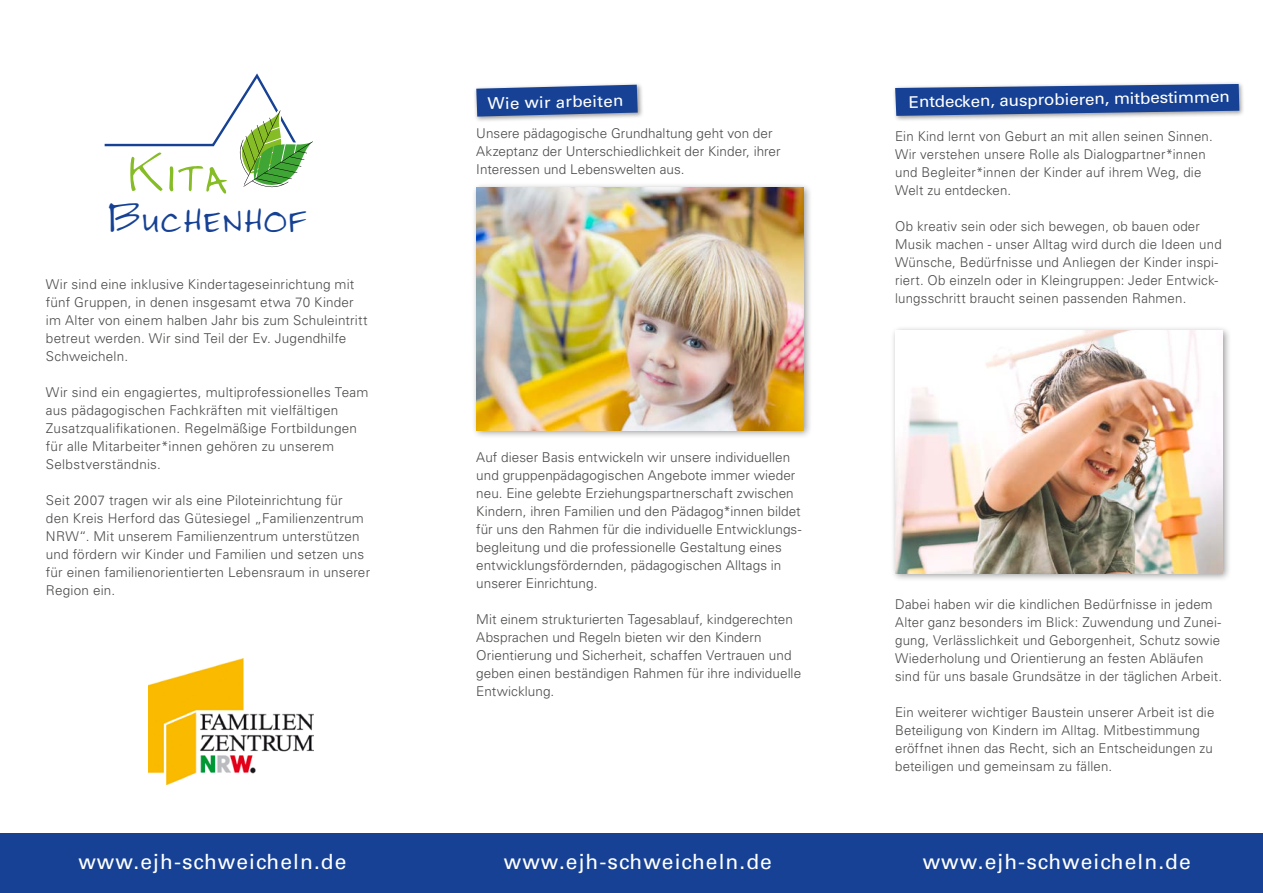
<style>
.page{position:relative;width:1263px;height:893px;background:#fff}
.page>*{position:absolute;margin:0;border:0;box-sizing:border-box;transform-origin:0 0}
.t1{font:51.9px "DJB Jenna";color:#86bc25}
.t2{font:42px "DJB Jenna";letter-spacing:.05em;color:#164194}
.t3{font:21px "Univers LT Std";letter-spacing:.05em;color:#fff}
.t4{font:16.2px "Univers LT Std";color:#fff;scale:1.06 1}
.t5{font:300 13.5px/18px "Univers LT Std";letter-spacing:.01em;color:#4a4a49}
</style>
<div class="page">
<div style="left:0;top:833px;width:1263px;height:60px;background:#164194"></div>
<div style="left:892px;top:81px;width:353px;height:41px;background:#000;opacity:.4"></div>
<svg style="left:895px;top:84px;width:344px;height:32px;background:#33579e"></svg>
<div style="left:473px;top:82px;width:171px;height:40px;background:#000;opacity:.4"></div>
<svg style="left:476px;top:85px;width:162px;height:32px;background:#30559c"></svg>
<svg style="left:104px;top:73px;width:209px;height:115px"></svg>
<img style="left:149px;top:659px;width:165px;height:125px">
<div style="left:890px;top:325px;width:342px;height:258px;background:#000;opacity:.4"></div>
<img style="left:895px;top:331px;width:327px;height:242px">
<div style="left:471px;top:183px;width:342px;height:257px;background:#000;opacity:.4"></div>
<img style="left:476px;top:188px;width:328px;height:242px">
<h1 class="t1" style="left:130px;top:143px;width:100px">Kita</h1>
<h2 class="t2" style="left:109px;top:193px;width:199px">Buchenhof</h2>
<p class="t5" style="left:46px;top:275px;width:323px">Wir sind eine inklusive Kindertageseinrichtung mit fünf Gruppen, in denen insgesamt etwa 70 Kinder im Alter von einem halben Jahr bis zum Schuleintritt betreut werden. Wir sind Teil der Ev. Jugendhilfe Schweicheln.</p>
<p class="t5" style="left:46px;top:383px;width:324px">Wir sind ein engagiertes, multiprofessionelles Team aus pädagogischen Fachkräften mit vielfältigen Zusatzqualifikationen. Regelmäßige Fortbildungen für alle Mitarbeiter*innen gehören zu unserem Selbstverständnis.</p>
<p class="t5" style="left:46px;top:491px;width:326px">Seit 2007 tragen wir als eine Piloteinrichtung für<br>den Kreis Herford das Gütesiegel „Familienzentrum NRW“. Mit unserem Familienzentrum unterstützen und fördern wir Kinder und Familien und setzen uns für einen familienorientierten Lebensraum in unserer Region ein.</p>
<p class="t4" style="left:488px;top:94px;width:129px;rotate:-1deg">Wie wir arbeiten</p>
<p class="t5" style="left:476px;top:124px;width:306px">Unsere pädagogische Grundhaltung geht von der<br>Akzeptanz der Unterschiedlichkeit der Kinder, ihrer<br>Interessen und Lebenswelten aus.</p>
<p class="t5" style="left:476px;top:448px;width:327px">Auf dieser Basis entwickeln wir unsere individuellen und gruppenpädagogischen Angebote immer wieder neu. Eine gelebte Erziehungspartnerschaft zwischen Kindern, ihren Familien und den Pädagog*innen bildet für uns den Rahmen für die individuelle Entwicklungs&shy;begleitung und die professionelle Gestaltung eines entwicklungsfördernden, pädagogischen Alltags in unserer Einrichtung.</p>
<p class="t5" style="left:476px;top:610px;width:326px">Mit einem strukturierten Tagesablauf, kindgerechten Absprachen und Regeln bieten wir den Kindern Orientierung und Sicherheit, schaffen Vertrauen und geben einen beständigen Rahmen für ihre individuelle Entwicklung.</p>
<p class="t4" style="left:908px;top:92px;width:304px;rotate:-1deg">Entdecken, ausprobieren, mitbestimmen</p>
<p class="t5" style="left:895px;top:128px;width:319px">Ein Kind lernt von Geburt an mit allen seinen Sinnen.<br>Wir verstehen unsere Rolle als Dialogpartner*innen und Begleiter*innen der Kinder auf ihrem Weg, die Welt zu entdecken.</p>
<p class="t5" style="left:895px;top:217px;width:328px">Ob kreativ sein oder sich bewegen, ob bauen oder Musik machen - unser Alltag wird durch die Ideen und Wünsche, Bedürfnisse und Anliegen der Kinder inspi&shy;riert. Ob einzeln oder in Kleingruppen: Jeder Entwick&shy;lungsschritt braucht seinen passenden Rahmen.</p>
<p class="t5" style="left:895px;top:596px;width:328px">Dabei haben wir die kindlichen Bedürfnisse in jedem Alter ganz besonders im Blick: Zuwendung und Zunei&shy;gung, Verlässlichkeit und Geborgenheit, Schutz sowie Wiederholung und Orientierung an festen Abläufen sind für uns basale Grundsätze in der täglichen Arbeit.</p>
<p class="t5" style="left:895px;top:704px;width:321px">Ein weiterer wichtiger Baustein unserer Arbeit ist die Beteiligung von Kindern im Alltag. Mitbestimmung eröffnet ihnen das Recht, sich an Entscheidungen zu beteiligen und gemeinsam zu fällen.</p>
<h3 class="t3" style="left:78px;top:849px;width:270px">www.ejh-schweicheln.de</h3>
<h3 class="t3" style="left:504px;top:849px;width:270px">www.ejh-schweicheln.de</h3>
<h3 class="t3" style="left:923px;top:849px;width:270px">www.ejh-schweicheln.de</h3>
</div>
